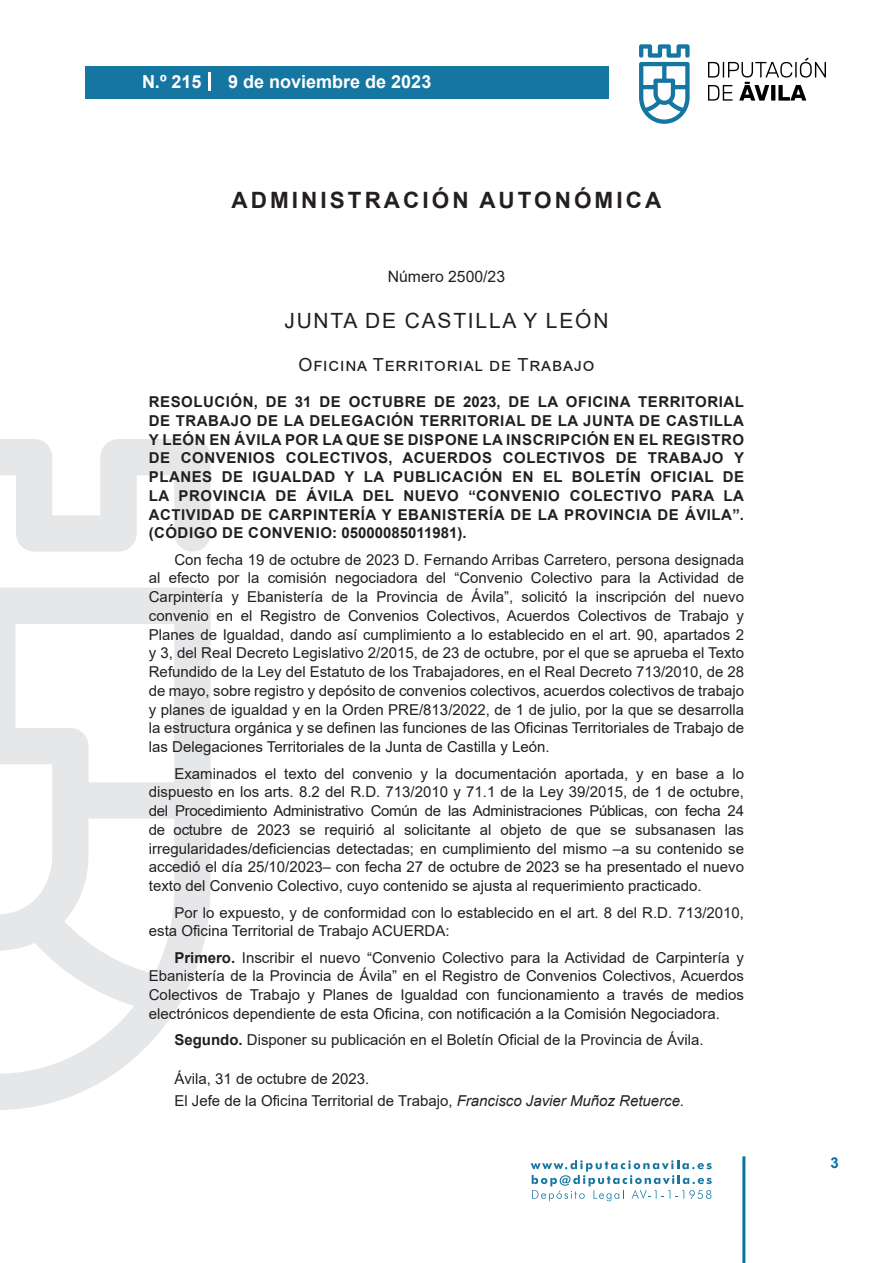
<style>
.page{position:relative;width:893px;height:1263px;background:#fff}
.page>*{position:absolute;margin:0;border:0;box-sizing:border-box;transform-origin:0 0}
.h1__secion{font:700 22.5px "Arial";letter-spacing:.135em;color:#231f20}
.h2__organismo{font:21px "Arial";letter-spacing:.085em;color:#231f20}
.h3__suborganismo{font:18px "Arial";letter-spacing:.05em;color:#231f20}
.t1{font:700 18px "Arial";color:#fff}
.numero{font:15.75px "Arial";color:#231f20}
.texto_normal{font:15px/18.8px "Arial";color:#231f20;text-align:justify}
.entradilla{font:700 15px/18.8px "Arial";letter-spacing:.035em;color:#231f20;text-align:justify}
.firma{font:15px "Arial";color:#231f20}
.fecha{font:15px "Arial";color:#231f20}
.t2{font:700 15px "Arial";color:#04739f}
.s1{font-weight:700}
.s2{font-style:italic}
</style>
<div class="page">
<svg style="left:531px;top:1160px;width:181px;height:41px"></svg>
<div style="left:85px;top:66px;width:523px;height:33px;background:#1676a2"></div>
<svg style="left:639px;top:44px;width:51px;height:80px"></svg>
<svg style="left:708px;top:58px;width:118px;height:43px"></svg>
<hr style="left:742px;top:1156px;width:3px;height:107px;background:#04739f">
<svg style="left:208px;top:72px;width:2px;height:18px"></svg>
<svg style="left:0;top:439px;width:211px;height:671px"></svg>
<p class="t1" style="left:142px;top:69px;width:61px">N.º 215</p>
<p class="t1" style="left:228px;top:69px;width:205px">9 de noviembre de 2023</p>
<p class="h1__secion" style="left:232px;top:184px;width:431px">ADMINISTRACIÓN AUTONÓMICA</p>
<p class="numero" style="left:388px;top:266px;width:119px">Número 2500/23</p>
<p class="h2__organismo" style="left:284px;top:307px;width:326px">JUNTA DE CASTILLA Y LEÓN</p>
<p class="h3__suborganismo" style="left:298px;top:352px;width:298px">Oficina Territorial de Trabajo</p>
<p class="entradilla" style="left:149px;top:392px;width:597px">RESOLUCIÓN, DE 31 DE OCTUBRE DE 2023, DE LA OFICINA TERRITORIAL DE TRABAJO DE LA DELEGACIÓN TERRITORIAL DE LA JUNTA DE CASTILLA Y LEÓN EN ÁVILA POR LA QUE SE DISPONE LA INSCRIPCIÓN EN EL REGISTRO DE CONVENIOS COLECTIVOS, ACUERDOS COLECTIVOS DE TRABAJO Y PLANES DE IGUALDAD Y LA PUBLICACIÓN EN EL BOLETÍN OFICIAL DE LA PROVINCIA DE ÁVILA DEL NUEVO “CONVENIO COLECTIVO PARA LA ACTIVIDAD DE CARPINTERÍA Y EBANISTERÍA DE LA PROVINCIA DE ÁVILA”. (CÓDIGO DE CONVENIO: 05000085011981).</p>
<p class="texto_normal" style="left:149px;top:550px;width:597px;text-indent:26px">Con fecha 19 de octubre de 2023 D. Fernando Arribas Carretero, persona designada al efecto por la comisión negociadora del “Convenio Colectivo para la Actividad de Carpintería y Ebanistería de la Provincia de Ávila”, solicitó la inscripción del nuevo convenio en el Registro de Convenios Colectivos, Acuerdos Colectivos de Trabajo y Planes de Igualdad, dando así cumplimiento a lo establecido en el art. 90, apartados 2 y 3, del Real Decreto Legislativo 2/2015, de 23 de octubre, por el que se aprueba el Texto Refundido de la Ley del Estatuto de los Trabajadores, en el Real Decreto 713/2010, de 28 de mayo, sobre registro y depósito de convenios colectivos, acuerdos colectivos de trabajo y planes de igualdad y en la Orden PRE/813/2022, de 1 de julio, por la que se desarrolla la estructura orgánica y se definen las funciones de las Oficinas Territoriales de Trabajo de las Delegaciones Territoriales de la Junta de Castilla y León.</p>
<p class="texto_normal" style="left:149px;top:764px;width:597px;text-indent:26px">Examinados el texto del convenio y la documentación aportada, y en base a lo dispuesto en los arts. 8.2 del R.D. 713/2010 y 71.1 de la Ley 39/2015, de 1 de octubre, del Procedimiento Administrativo Común de las Administraciones Públicas, con fecha 24 de octubre de 2023 se requirió al solicitante al objeto de que se subsanasen las irregularidades/deficiencias detectadas; en cumplimiento del mismo –a su contenido se accedió el día 25/10/2023– con fecha 27 de octubre de 2023 se ha presentado el nuevo texto del Convenio Colectivo, cuyo contenido se ajusta al requerimiento practicado.</p>
<p class="texto_normal" style="left:149px;top:903px;width:597px;text-indent:26px">Por lo expuesto, y de conformidad con lo establecido en el art. 8 del R.D. 713/2010, esta Oficina Territorial de Trabajo ACUERDA:</p>
<p class="texto_normal" style="left:149px;top:948px;width:597px;text-indent:26px"><span class="s1">Primero.</span> Inscribir el nuevo “Convenio Colectivo para la Actividad de Carpintería y Ebanistería de la Provincia de Ávila” en el Registro de Convenios Colectivos, Acuerdos Colectivos de Trabajo y Planes de Igualdad con funcionamiento a través de medios electrónicos dependiente de esta Oficina, con notificación a la Comisión Negociadora.</p>
<p class="texto_normal" style="left:174px;top:1031px;width:531px"><span class="s1">Segundo.</span> Disponer su publicación en el Boletín Oficial de la Provincia de Ávila.</p>
<p class="fecha" style="left:174px;top:1068px;width:197px">Ávila, 31 de octubre de 2023.</p>
<p class="firma" style="left:174px;top:1090px;width:511px">El Jefe de la Oficina Territorial de Trabajo, <span class="s2">Francisco Javier Muñoz Retuerce.</span></p>
<p class="t2" style="left:831px;top:1152px;width:10px">3</p>
</div>
